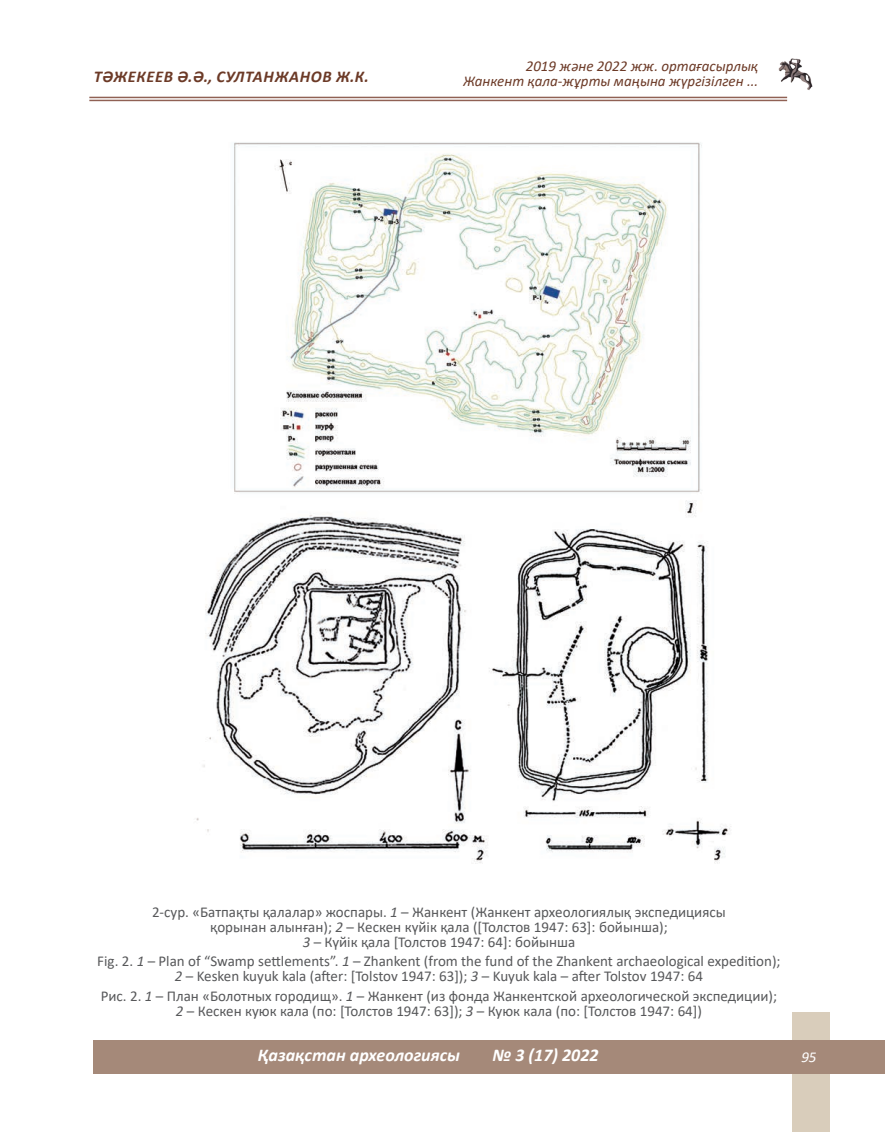
<style>
.page{position:relative;width:885px;height:1132px;background:#fff}
.page>*{position:absolute;margin:0;border:0;box-sizing:border-box;transform-origin:0 0}
.t1{font:italic 700 18px "Calibri";color:#fff}
.t2{font:italic 700 16.5px "Calibri";letter-spacing:.04em;color:#6c3a27}
.t3{font:15px/15px "Calibri";color:#57585a;text-align:center}
.t4{font:italic 15px/15px "Calibri";color:#6c3a27;text-align:right}
.t5{font:italic 15px "Calibri";color:#fff}
.s1{font-style:italic}
</style>
<div class="page">
<img style="left:778px;top:58px;width:35px;height:32px">
<hr style="left:89px;top:97px;width:698px;height:1px;background:#906154">
<hr style="left:89px;top:100px;width:698px;height:1px;background:#906154">
<div style="left:792px;top:1012px;width:37px;height:119px;background:#d9cdbb"></div>
<div style="left:0;top:1040px;width:884px;height:33px;background:#a58979"></div>
<div style="left:0;top:1022px;width:93px;height:68px;background:#fff"></div>
<img style="left:196px;top:142px;width:535px;height:722px">
<p class="t2" style="left:94px;top:64px;width:44px">Тәжекеев</p>
<p class="t2" style="left:177px;top:64px;width:68px">Ә.Ә., Султан</p>
<p class="t2" style="left:275px;top:64px;width:27px">жанов</p>
<p class="t2" style="left:336px;top:64px;width:34px">Ж.К.</p>
<p class="t4" style="left:463px;top:58px;width:297px">2019 және 2022 жж. ортағасырлық<br>Жанкент қала-жұрты маңына жүргізілген ...</p>
<p class="t3" style="left:152px;top:903px;width:575px">2-сур. «Батпақты қалалар» жоспары. <span class="s1">1</span> – Жанкент (Жанкент археологиялық экспедициясы қорынан алынған); <span class="s1">2</span> – Кескен күйік қала ([Толстов 1947: 63]: бойынша);<br><span class="s1">3</span> – Күйік қала [Толстов 1947: 64]: бойынша</p>
<p class="t3" style="left:97px;top:953px;width:684px">Fig. 2. <span class="s1">1</span> – Plan of “Swamp settlements”. <span class="s1">1</span> – Zhankent (from the fund of the Zhankent archaeological expedition);<br><span class="s1">2</span> – Kesken kuyuk kala (after: [Tolstov 1947: 63]); <span class="s1">3</span> – Kuyuk kala – after Tolstov 1947: 64</p>
<p class="t3" style="left:101px;top:987px;width:678px">Рис. 2. <span class="s1">1</span> – План «Болотных городищ». <span class="s1">1</span> – Жанкент (из фонда Жанкентской археологической экспедиции);<br><span class="s1">2</span> – Кескен куюк кала (по: [Толстов 1947: 63]); <span class="s1">3</span> – Куюк кала (по: [Толстов 1947: 64])</p>
<p class="t1" style="left:258px;top:1042px;width:204px">Қазақстан археологиясы</p>
<p class="t1" style="left:492px;top:1042px;width:108px">№ 3 (17) 2022</p>
<p class="t5" style="left:801px;top:1046px;width:17px">95</p>
</div>
